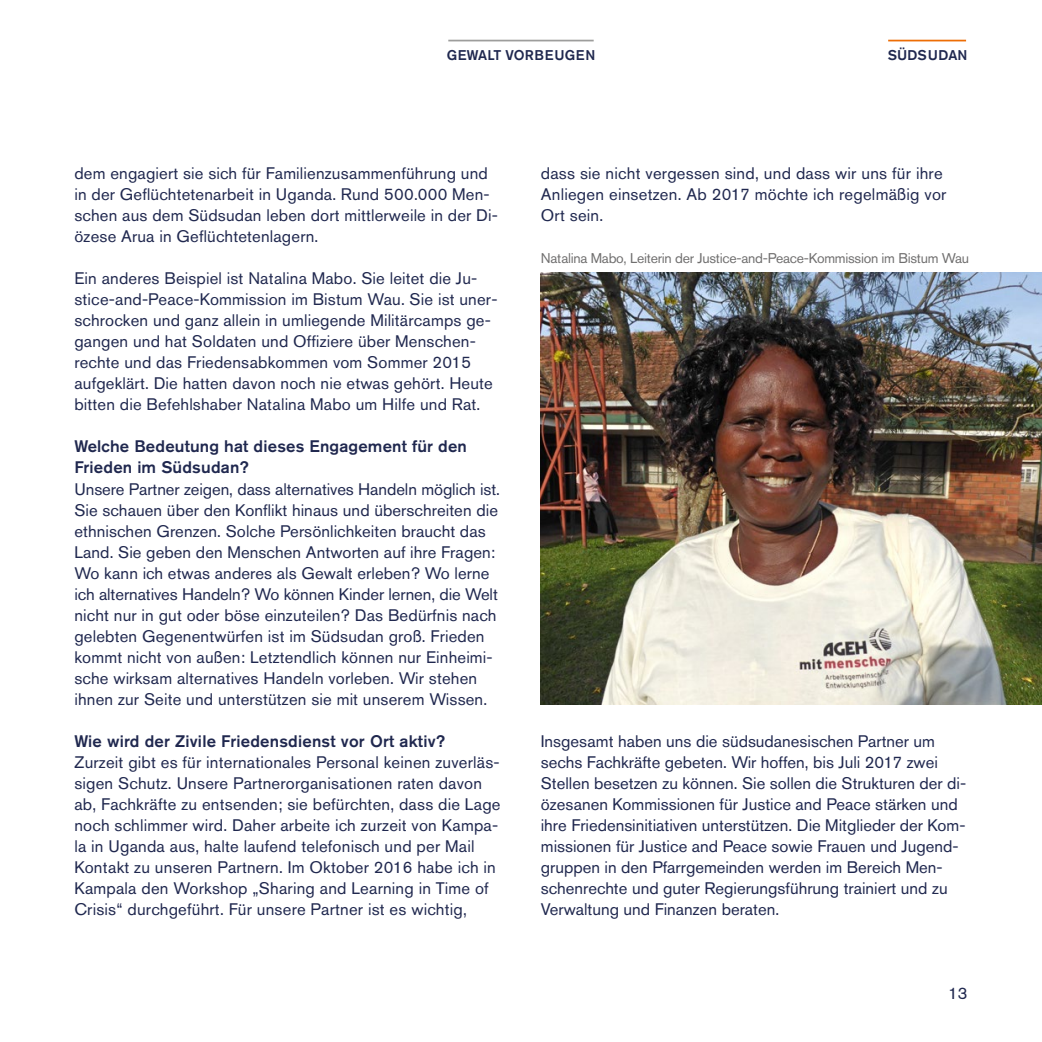
<style>
.page{position:relative;width:1042px;height:1042px;background:#fff}
.page>*{position:absolute;margin:0;border:0;box-sizing:border-box;transform-origin:0 0}
.t1{font:16.62px/21px "Akzidenz Grotesk Pro";letter-spacing:.01em;color:#20284f}
.t2{font:500 16.62px/21px "Akzidenz Grotesk Pro";letter-spacing:.01em;color:#20284f}
.t3{font:14px "Akzidenz Grotesk Pro";letter-spacing:-.02em;color:#706f6f}
.t4{font:500 14px "Akzidenz Grotesk Pro";letter-spacing:.01em;color:#20284f}
</style>
<div class="page">
<img style="left:541px;top:272px;width:501px;height:432px">
<hr style="left:448px;top:40px;width:146px;height:1px;background:#9d9d9c">
<hr style="left:888px;top:40px;width:78px;height:1px;background:#ed6d05">
<p class="t4" style="left:447px;top:46px;width:150px">GEWALT VORBEUGEN</p>
<p class="t4" style="left:888px;top:46px;width:81px">SÜDSUDAN</p>
<p class="t1" style="left:74px;top:163px;width:425px">dem engagiert sie sich für Familienzusammenführung und in der Geflüchtetenarbeit in Uganda. Rund 500.000 Men&shy;schen aus dem Südsudan leben dort mittlerweile in der Di&shy;özese Arua in Geflüchtetenlagern.</p>
<p class="t1" style="left:74px;top:268px;width:424px">Ein anderes Beispiel ist Natalina Mabo. Sie leitet die Ju&shy;stice-and-Peace-Kommission im Bistum Wau. Sie ist uner&shy;schrocken und ganz allein in umliegende Militärcamps ge&shy;gangen und hat Soldaten und Offiziere über Menschen&shy;rechte und das Friedensabkommen vom Sommer 2015 aufgeklärt. Die hatten davon noch nie etwas gehört. Heute bitten die Befehlshaber Natalina Mabo um Hilfe und Rat.</p>
<p class="t2" style="left:74px;top:436px;width:394px">Welche Bedeutung hat dieses Engagement für den<br>Frieden im Südsudan?</p>
<p class="t1" style="left:74px;top:478px;width:427px">Unsere Partner zeigen, dass alternatives Handeln möglich ist.<br>Sie schauen über den Konflikt hinaus und überschreiten die ethnischen Grenzen. Solche Persönlichkeiten braucht das Land. Sie geben den Menschen Antworten auf ihre Fragen:<br>Wo kann ich etwas anderes als Gewalt erleben? Wo lerne ich alternatives Handeln? Wo können Kinder lernen, die Welt nicht nur in gut oder böse einzuteilen? Das Bedürfnis nach gelebten Gegenentwürfen ist im Südsudan groß. Frieden kommt nicht von außen: Letztendlich können nur Einheimi&shy;sche wirksam alternatives Handeln vorleben. Wir stehen ihnen zur Seite und unterstützen sie mit unserem Wissen.</p>
<p class="t2" style="left:74px;top:730px;width:372px">Wie wird der Zivile Friedensdienst vor Ort aktiv?</p>
<p class="t1" style="left:74px;top:751px;width:428px">Zurzeit gibt es für internationales Personal keinen zuverläs&shy;sigen Schutz. Unsere Partnerorganisationen raten davon ab, Fachkräfte zu entsenden; sie befürchten, dass die Lage noch schlimmer wird. Daher arbeite ich zurzeit von Kampa&shy;la in Uganda aus, halte laufend telefonisch und per Mail Kontakt zu unseren Partnern. Im Oktober 2016 habe ich in Kampala den Workshop „Sharing and Learning in Time of Crisis“ durchgeführt. Für unsere Partner ist es wichtig,</p>
<p class="t1" style="left:541px;top:163px;width:407px">dass sie nicht vergessen sind, und dass wir uns für ihre<br>Anliegen einsetzen. Ab 2017 möchte ich regelmäßig vor<br>Ort sein.</p>
<p class="t3" style="left:541px;top:249px;width:430px">Natalina Mabo, Leiterin der Justice-and-Peace-Kommission im Bistum Wau</p>
<p class="t1" style="left:541px;top:730px;width:427px">Insgesamt haben uns die südsudanesischen Partner um sechs Fachkräfte gebeten. Wir hoffen, bis Juli 2017 zwei Stellen besetzen zu können. Sie sollen die Strukturen der di&shy;özesanen Kommissionen für Justice and Peace stärken und ihre Friedensinitiativen unterstützen. Die Mitglieder der Kom&shy;missionen für Justice and Peace sowie Frauen und Jugend&shy;gruppen in den Pfarrgemeinden werden im Bereich Men&shy;schenrechte und guter Regierungsführung trainiert und zu Verwaltung und Finanzen beraten.</p>
<p class="t1" style="left:948px;top:982px;width:21px">13</p>
</div>
